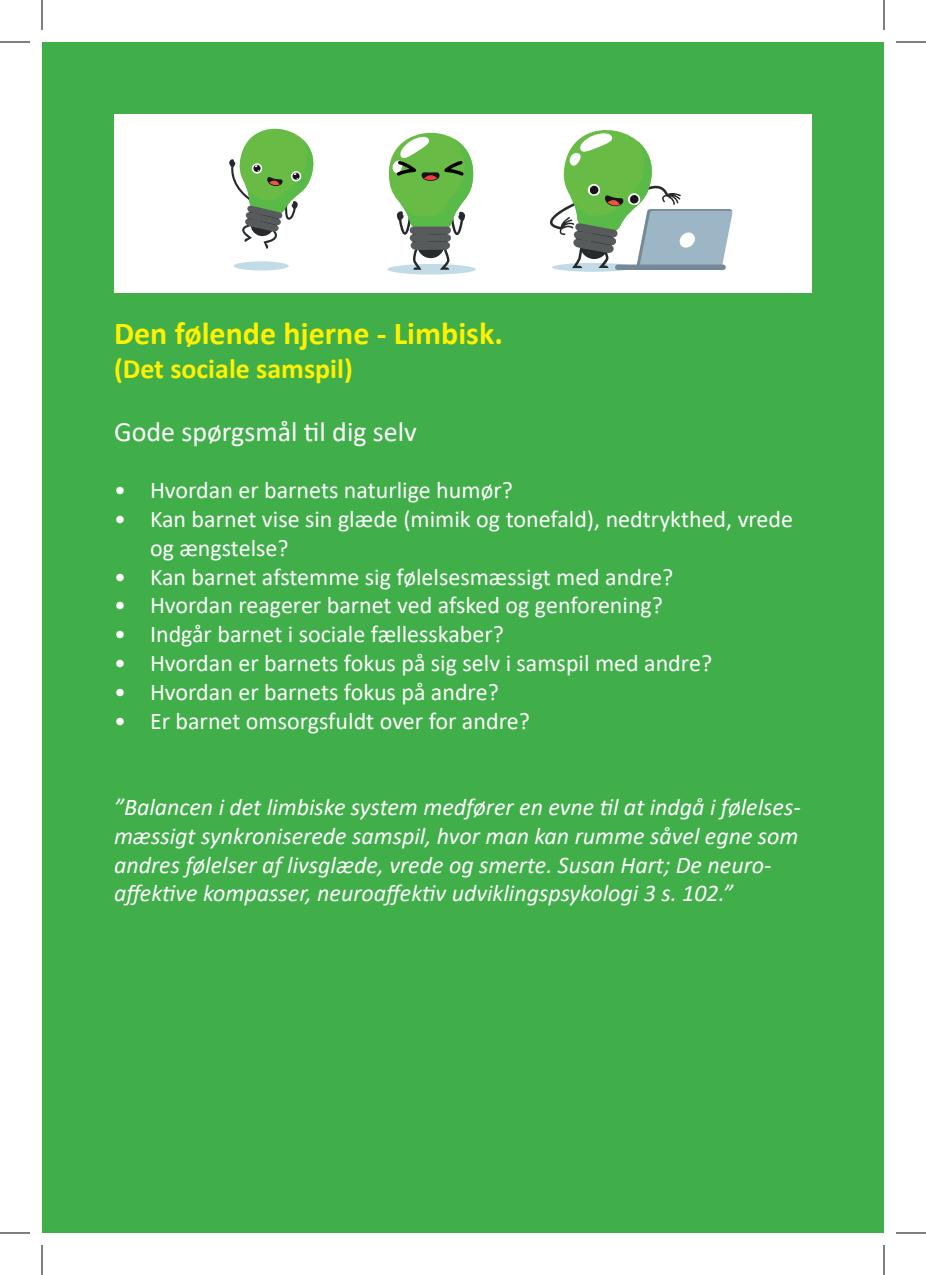
<style>
.page{position:relative;width:926px;height:1275px;background:#fff}
.page>*{position:absolute;margin:0;border:0;box-sizing:border-box;transform-origin:0 0}
.t1{font:700 32px "Calibri";color:#fff101}
.t2{font:28px "Calibri";color:#fff}
.t3{font:700 28px "Calibri";color:#fff101}
.t4{font:24px/28.8px "Calibri";color:#fff}
.t5{font:italic 24px/28.8px "Calibri";color:#fff}
</style>
<div class="page">
<div style="left:42px;top:42px;width:842px;height:1191px;background:#40ae49"></div>
<div style="left:114px;top:114px;width:698px;height:178px;background:#fff"></div>
<div style="left:387px;top:264px;width:89px;height:10px;background:#c2dbe7;border-radius:50%"></div>
<svg style="left:389px;top:132px;width:84px;height:138px"></svg>
<div style="left:234px;top:261px;width:55px;height:9px;background:#c2dbe7;border-radius:50%"></div>
<svg style="left:229px;top:128px;width:85px;height:121px"></svg>
<div style="left:552px;top:263px;width:82px;height:9px;background:#c2dbe7;border-radius:50%"></div>
<div style="left:615px;top:264px;width:111px;height:6px;background:#758897;border-radius:3px"></div>
<svg style="left:550px;top:130px;width:183px;height:138px"></svg>
<hr style="left:0;top:42px;width:30px;height:1px;background:#000">
<hr style="left:896px;top:42px;width:30px;height:1px;background:#000">
<hr style="left:0;top:1232px;width:30px;height:1px;background:#000">
<hr style="left:896px;top:1232px;width:30px;height:1px;background:#000">
<hr style="left:42px;top:0;width:1px;height:30px;background:#000">
<hr style="left:42px;top:1245px;width:1px;height:30px;background:#000">
<hr style="left:884px;top:0;width:1px;height:30px;background:#000">
<hr style="left:884px;top:1245px;width:1px;height:30px;background:#000">
<p class="t1" style="left:114px;top:311px;width:390px">Den følende hjerne - Limbisk.</p>
<p class="t3" style="left:114px;top:349px;width:240px">(Det sociale samspil)</p>
<p class="t2" style="left:114px;top:412px;width:304px">Gode spørgsmål til dig selv</p>
<p class="t4" style="left:114px;top:475px;width:400px">• Hvordan er barnets naturlige humør?</p>
<p class="t4" style="left:150px;top:504px;width:644px;text-indent:-36px">• Kan barnet vise sin glæde (mimik og tonefald), nedtrykthed, vrede og ængstelse?</p>
<p class="t4" style="left:114px;top:561px;width:561px">• Kan barnet afstemme sig følelsesmæssigt med andre?</p>
<p class="t4" style="left:114px;top:590px;width:551px">• Hvordan reagerer barnet ved afsked og genforening?</p>
<p class="t4" style="left:114px;top:619px;width:391px">• Indgår barnet i sociale fællesskaber?</p>
<p class="t4" style="left:114px;top:648px;width:600px">• Hvordan er barnets fokus på sig selv i samspil med andre?</p>
<p class="t4" style="left:114px;top:677px;width:386px">• Hvordan er barnets fokus på andre?</p>
<p class="t4" style="left:114px;top:705px;width:417px">• Er barnet omsorgsfuldt over for andre?</p>
<p class="t5" style="left:114px;top:791px;width:688px">”Balancen i det limbiske system medfører en evne til at indgå i følelses&shy;mæssigt synkroniserede samspil, hvor man kan rumme såvel egne som andres følelser af livsglæde, vrede og smerte. Susan Hart; De neuro&shy;affektive kompasser, neuroaffektiv udviklingspsykologi 3 s. 102.”</p>
</div>
